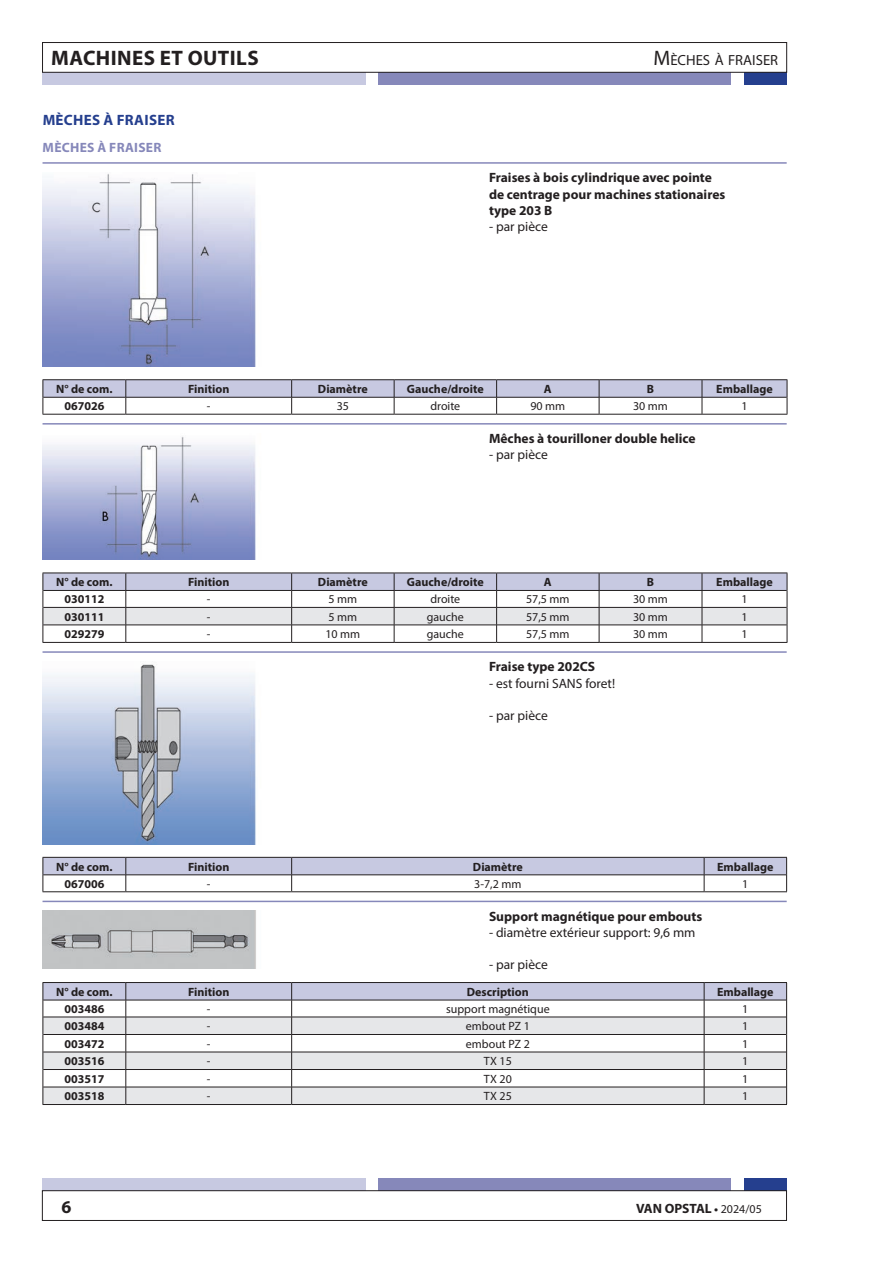
<style>
.page{position:relative;width:893px;height:1263px;background:#fff}
.page>*{position:absolute;margin:0;border:0;box-sizing:border-box;transform-origin:0 0}
.t1{font:700 21px "Myriad Pro";letter-spacing:.02em;color:#231f20}
.t2{font:700 18px "Myriad Pro";color:#231f20}
.Groep{font:700 15px "Myriad Pro";letter-spacing:.02em;color:#253f8e}
.t3{font:14.7px "Myriad Pro";color:#231f20}
.Omschrijving_Header{font:700 13.5px/16.2px "Myriad Pro";color:#231f20}
.Omschrijving{font:13.5px "Myriad Pro";color:#231f20}
.Subgroep{font:700 13.5px "Myriad Pro";letter-spacing:.02em;color:#8688ba}
.Tabel_Header{font:700 12px "Myriad Pro";color:#231f20}
.Tabel_Cell{font:12px "Myriad Pro";color:#231f20}
.Tabel_Cell_Bold{font:700 12px "Myriad Pro";color:#231f20}
.s1{font-size:21px}
.s2{font-size:12px}
.s3{font-weight:400;font-size:12px}
</style>
<div class="page">
<div style="left:744px;top:72px;width:43px;height:13px;background:#253f8e"></div>
<div style="left:744px;top:1178px;width:43px;height:13px;background:#253f8e"></div>
<div style="left:378px;top:72px;width:353px;height:13px;background:#8688ba"></div>
<div style="left:378px;top:1178px;width:353px;height:13px;background:#8688ba"></div>
<div style="left:43px;top:72px;width:323px;height:13px;background:#c7c9e1"></div>
<div style="left:43px;top:1178px;width:323px;height:13px;background:#c7c9e1"></div>
<div style="left:42px;top:42px;width:745px;height:31px;border:1px solid #231f20"></div>
<div style="left:42px;top:1190px;width:745px;height:31px;border:1px solid #231f20"></div>
<hr style="left:43px;top:162px;width:744px;height:2px;background:#8688ba">
<hr style="left:43px;top:423px;width:744px;height:2px;background:#8688ba">
<hr style="left:43px;top:651px;width:744px;height:2px;background:#8688ba">
<hr style="left:43px;top:901px;width:744px;height:1px;background:#8688ba">
<img style="left:43px;top:173px;width:213px;height:194px">
<hr style="left:43px;top:379px;width:83px;height:1px;background:#231f20">
<hr style="left:126px;top:379px;width:166px;height:1px;background:#231f20">
<hr style="left:292px;top:379px;width:102px;height:1px;background:#231f20">
<hr style="left:394px;top:379px;width:103px;height:1px;background:#231f20">
<hr style="left:497px;top:379px;width:102px;height:1px;background:#231f20">
<hr style="left:599px;top:379px;width:103px;height:1px;background:#231f20">
<hr style="left:702px;top:379px;width:85px;height:1px;background:#231f20">
<hr style="left:43px;top:414px;width:83px;height:1px;background:#231f20">
<hr style="left:126px;top:414px;width:166px;height:1px;background:#231f20">
<hr style="left:292px;top:414px;width:102px;height:1px;background:#231f20">
<hr style="left:394px;top:414px;width:103px;height:1px;background:#231f20">
<hr style="left:497px;top:414px;width:102px;height:1px;background:#231f20">
<hr style="left:599px;top:414px;width:103px;height:1px;background:#231f20">
<hr style="left:702px;top:414px;width:85px;height:1px;background:#231f20">
<svg style="left:43px;top:380px;width:745px;height:34px"></svg>
<img style="left:43px;top:436px;width:213px;height:124px">
<hr style="left:43px;top:642px;width:83px;height:1px;background:#231f20">
<hr style="left:126px;top:642px;width:166px;height:1px;background:#231f20">
<hr style="left:292px;top:642px;width:102px;height:1px;background:#231f20">
<hr style="left:394px;top:642px;width:103px;height:1px;background:#231f20">
<hr style="left:497px;top:642px;width:102px;height:1px;background:#231f20">
<hr style="left:599px;top:642px;width:103px;height:1px;background:#231f20">
<hr style="left:702px;top:642px;width:85px;height:1px;background:#231f20">
<svg style="left:43px;top:573px;width:745px;height:69px"></svg>
<img style="left:43px;top:663px;width:213px;height:181px">
<hr style="left:43px;top:891px;width:83px;height:1px;background:#231f20">
<hr style="left:126px;top:891px;width:166px;height:1px;background:#231f20">
<hr style="left:292px;top:891px;width:412px;height:1px;background:#231f20">
<hr style="left:704px;top:891px;width:83px;height:1px;background:#231f20">
<svg style="left:43px;top:857px;width:744px;height:34px"></svg>
<img style="left:43px;top:911px;width:213px;height:57px">
<hr style="left:43px;top:1104px;width:83px;height:1px;background:#231f20">
<hr style="left:126px;top:1104px;width:166px;height:1px;background:#231f20">
<hr style="left:292px;top:1104px;width:412px;height:1px;background:#231f20">
<hr style="left:704px;top:1104px;width:83px;height:1px;background:#231f20">
<svg style="left:43px;top:982px;width:744px;height:122px"></svg>
<h1 class="t1" style="left:51px;top:44px;width:209px">Machines et outils</h1>
<p class="t3" style="left:653px;top:51px;width:126px"><span class="s1">M</span>ÈCHES À FRAISER</p>
<p class="Groep" style="left:43px;top:110px;width:32px">MÈCHES</p>
<p class="Groep" style="left:104px;top:110px;width:73px">À FRAISER</p>
<p class="Subgroep" style="left:43px;top:138px;width:29px">MÈCHES</p>
<p class="Subgroep" style="left:97px;top:138px;width:65px">À FRAISER</p>
<p class="Omschrijving_Header" style="left:489px;top:169px;width:238px">Fraises à bois cylindrique avec pointe de centrage pour machines stationaires type 203 B</p>
<p class="Omschrijving" style="left:489px;top:218px;width:60px">- par pièce</p>
<p class="Tabel_Header" style="left:56px;top:381px;width:58px">N° de com.</p>
<p class="Tabel_Header" style="left:188px;top:381px;width:43px">Finition</p>
<p class="Tabel_Header" style="left:318px;top:381px;width:51px">Diamètre</p>
<p class="Tabel_Header" style="left:407px;top:381px;width:78px">Gauche/droite</p>
<p class="Tabel_Header" style="left:544px;top:381px;width:9px">A</p>
<p class="Tabel_Header" style="left:647px;top:381px;width:9px">B</p>
<p class="Tabel_Header" style="left:716px;top:381px;width:58px">Emballage</p>
<p class="Tabel_Cell_Bold" style="left:64px;top:398px;width:41px">067026</p>
<p class="Tabel_Cell" style="left:207px;top:398px;width:5px">-</p>
<p class="Tabel_Cell" style="left:337px;top:398px;width:14px">35</p>
<p class="Tabel_Cell" style="left:430px;top:398px;width:31px">droite</p>
<p class="Tabel_Cell" style="left:530px;top:398px;width:36px">90 mm</p>
<p class="Tabel_Cell" style="left:633px;top:398px;width:36px">30 mm</p>
<p class="Tabel_Cell" style="left:741px;top:398px;width:8px">1</p>
<p class="Omschrijving_Header" style="left:489px;top:430px;width:208px">Mêches à tourilloner double helice</p>
<p class="Omschrijving" style="left:489px;top:447px;width:60px">- par pièce</p>
<p class="Tabel_Header" style="left:56px;top:574px;width:58px">N° de com.</p>
<p class="Tabel_Header" style="left:188px;top:574px;width:43px">Finition</p>
<p class="Tabel_Header" style="left:318px;top:574px;width:51px">Diamètre</p>
<p class="Tabel_Header" style="left:407px;top:574px;width:78px">Gauche/droite</p>
<p class="Tabel_Header" style="left:544px;top:574px;width:9px">A</p>
<p class="Tabel_Header" style="left:647px;top:574px;width:9px">B</p>
<p class="Tabel_Header" style="left:716px;top:574px;width:58px">Emballage</p>
<p class="Tabel_Cell_Bold" style="left:64px;top:591px;width:41px">030112</p>
<p class="Tabel_Cell" style="left:207px;top:592px;width:5px">-</p>
<p class="Tabel_Cell" style="left:329px;top:592px;width:30px">5 mm</p>
<p class="Tabel_Cell" style="left:430px;top:592px;width:31px">droite</p>
<p class="Tabel_Cell" style="left:526px;top:592px;width:45px">57,5 mm</p>
<p class="Tabel_Cell" style="left:633px;top:592px;width:36px">30 mm</p>
<p class="Tabel_Cell" style="left:741px;top:592px;width:8px">1</p>
<p class="Tabel_Cell_Bold" style="left:64px;top:609px;width:41px">030111</p>
<p class="Tabel_Cell" style="left:207px;top:609px;width:5px">-</p>
<p class="Tabel_Cell" style="left:329px;top:609px;width:30px">5 mm</p>
<p class="Tabel_Cell" style="left:427px;top:609px;width:39px">gauche</p>
<p class="Tabel_Cell" style="left:526px;top:609px;width:45px">57,5 mm</p>
<p class="Tabel_Cell" style="left:633px;top:609px;width:36px">30 mm</p>
<p class="Tabel_Cell" style="left:741px;top:609px;width:8px">1</p>
<p class="Tabel_Cell_Bold" style="left:64px;top:626px;width:41px">029279</p>
<p class="Tabel_Cell" style="left:207px;top:627px;width:5px">-</p>
<p class="Tabel_Cell" style="left:325px;top:627px;width:36px">10 mm</p>
<p class="Tabel_Cell" style="left:427px;top:627px;width:39px">gauche</p>
<p class="Tabel_Cell" style="left:526px;top:627px;width:45px">57,5 mm</p>
<p class="Tabel_Cell" style="left:633px;top:627px;width:36px">30 mm</p>
<p class="Tabel_Cell" style="left:741px;top:627px;width:8px">1</p>
<p class="Omschrijving_Header" style="left:489px;top:658px;width:100px">Fraise type 202CS</p>
<p class="Omschrijving" style="left:489px;top:675px;width:128px">- est fourni SANS foret!</p>
<p class="Omschrijving" style="left:489px;top:707px;width:60px">- par pièce</p>
<p class="Tabel_Header" style="left:56px;top:859px;width:58px">N° de com.</p>
<p class="Tabel_Header" style="left:188px;top:859px;width:43px">Finition</p>
<p class="Tabel_Header" style="left:473px;top:859px;width:51px">Diamètre</p>
<p class="Tabel_Header" style="left:717px;top:859px;width:58px">Emballage</p>
<p class="Tabel_Cell_Bold" style="left:64px;top:876px;width:41px">067006</p>
<p class="Tabel_Cell" style="left:207px;top:876px;width:5px">-</p>
<p class="Tabel_Cell" style="left:474px;top:876px;width:49px">3-7,2 mm</p>
<p class="Tabel_Cell" style="left:742px;top:876px;width:8px">1</p>
<p class="Omschrijving_Header" style="left:489px;top:908px;width:215px">Support magnétique pour embouts</p>
<p class="Omschrijving" style="left:489px;top:924px;width:208px">- diamètre extérieur support: 9,6 mm</p>
<p class="Omschrijving" style="left:489px;top:956px;width:60px">- par pièce</p>
<p class="Tabel_Header" style="left:56px;top:984px;width:58px">N° de com.</p>
<p class="Tabel_Header" style="left:188px;top:984px;width:43px">Finition</p>
<p class="Tabel_Header" style="left:467px;top:984px;width:63px">Description</p>
<p class="Tabel_Header" style="left:717px;top:984px;width:58px">Emballage</p>
<p class="Tabel_Cell_Bold" style="left:64px;top:1001px;width:41px">003486</p>
<p class="Tabel_Cell" style="left:207px;top:1001px;width:5px">-</p>
<p class="Tabel_Cell" style="left:446px;top:1001px;width:105px">support magnétique</p>
<p class="Tabel_Cell" style="left:742px;top:1001px;width:8px">1</p>
<p class="Tabel_Cell_Bold" style="left:64px;top:1018px;width:41px">003484</p>
<p class="Tabel_Cell" style="left:207px;top:1019px;width:5px">-</p>
<p class="Tabel_Cell" style="left:466px;top:1019px;width:65px">embout PZ 1</p>
<p class="Tabel_Cell" style="left:742px;top:1019px;width:8px">1</p>
<p class="Tabel_Cell_Bold" style="left:64px;top:1036px;width:41px">003472</p>
<p class="Tabel_Cell" style="left:207px;top:1036px;width:5px">-</p>
<p class="Tabel_Cell" style="left:466px;top:1036px;width:65px">embout PZ 2</p>
<p class="Tabel_Cell" style="left:742px;top:1036px;width:8px">1</p>
<p class="Tabel_Cell_Bold" style="left:64px;top:1053px;width:41px">003516</p>
<p class="Tabel_Cell" style="left:207px;top:1054px;width:5px">-</p>
<p class="Tabel_Cell" style="left:484px;top:1054px;width:29px">TX 15</p>
<p class="Tabel_Cell" style="left:742px;top:1054px;width:8px">1</p>
<p class="Tabel_Cell_Bold" style="left:64px;top:1071px;width:41px">003517</p>
<p class="Tabel_Cell" style="left:207px;top:1071px;width:5px">-</p>
<p class="Tabel_Cell" style="left:484px;top:1071px;width:29px">TX 20</p>
<p class="Tabel_Cell" style="left:742px;top:1071px;width:8px">1</p>
<p class="Tabel_Cell_Bold" style="left:64px;top:1088px;width:41px">003518</p>
<p class="Tabel_Cell" style="left:207px;top:1089px;width:5px">-</p>
<p class="Tabel_Cell" style="left:484px;top:1089px;width:29px">TX 25</p>
<p class="Tabel_Cell" style="left:742px;top:1089px;width:8px">1</p>
<h2 class="t2" style="left:62px;top:1195px;width:11px">6</h2>
<p class="Omschrijving_Header" style="left:636px;top:1199px;width:127px">VAN OPSTAL <span class="s2">•</span> <span class="s3">2024/05</span></p>
</div>
